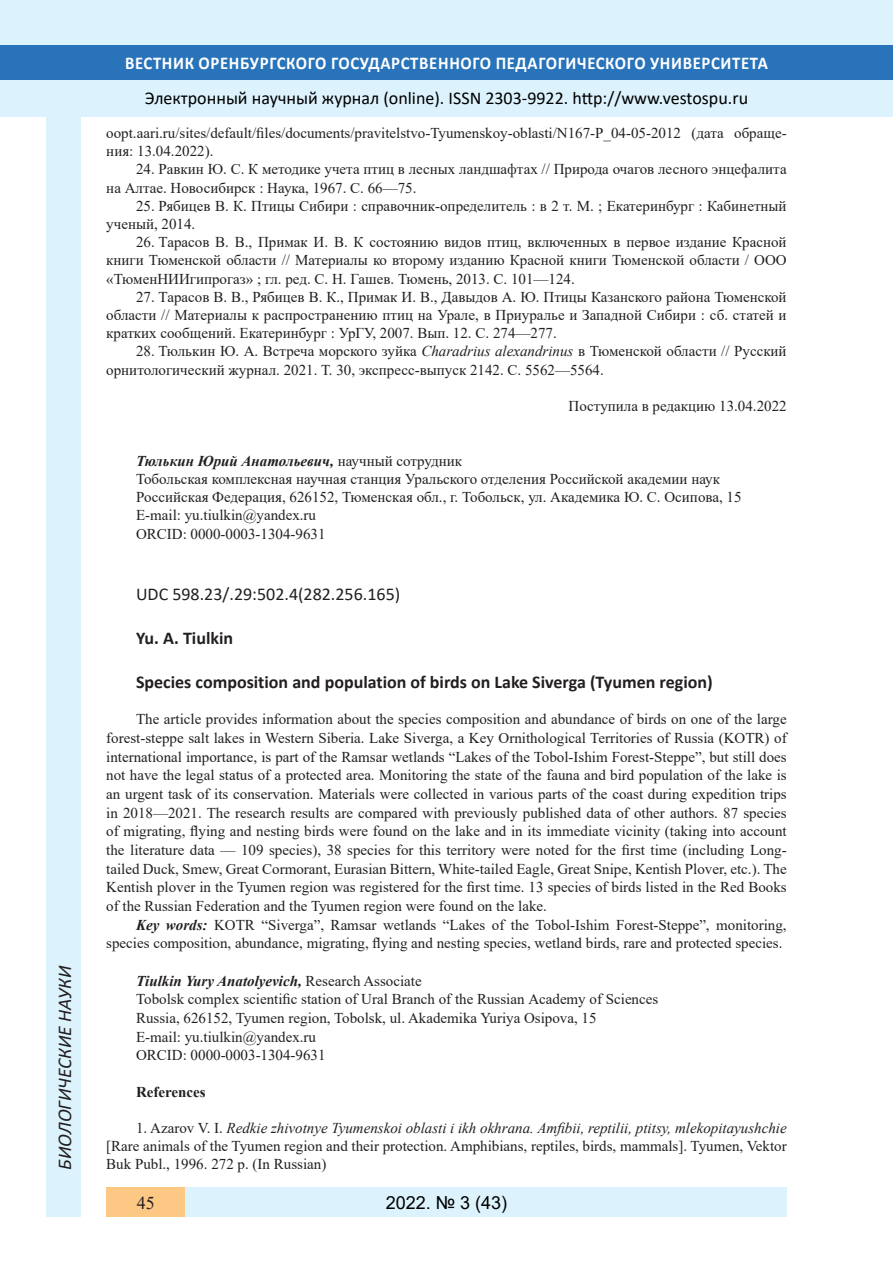
<style>
.page{position:relative;width:893px;height:1263px;background:#fff}
.page>*{position:absolute;margin:0;border:0;box-sizing:border-box;transform-origin:0 0}
.t1{font:italic 19.5px "Calibri";color:#231f20}
.Заголовок_2{font:700 18px "Calibri";color:#231f20}
.t2{font:18px "Calibri";color:#000}
.t3{font:700 18px "Calibri";letter-spacing:.04em;color:#fff;scale:.93 1}
.Заголовок_2-2{font:18px "Calibri";color:#231f20}
.t4{font:18px "Arial";color:#000}
.t5{font:18px "Times New Roman";color:#231f20}
.литература{font:15px/18.6px "Times New Roman";color:#231f20}
.литература-2{font:italic 700 15px "Times New Roman";color:#231f20}
.литература-3{font:700 15px "Times New Roman";color:#231f20}
.s1{font-style:italic}
.s2{font-weight:400;font-style:normal}
.s3{font-weight:700;font-style:italic}
</style>
<div class="page">
<div style="left:0;top:0;width:893px;height:116px;background:#dcf2fc"></div>
<div style="left:0;top:45px;width:893px;height:34px;background:#2873ba"></div>
<div style="left:47px;top:116px;width:34px;height:1101px;background:#dcf2fc"></div>
<div style="left:106px;top:1188px;width:681px;height:29px;background:#dcf2fc"></div>
<div style="left:106px;top:1188px;width:79px;height:29px;background:#fdc784"></div>
<h1 class="t1" style="left:51px;top:1170px;width:206px;rotate:-90deg">БИОЛОГИЧЕСКИЕ НАУКИ</h1>
<p class="t3" style="left:125px;top:50px;width:693px">ВЕСТНИК ОРЕНБУРГСКОГО ГОСУДАРСТВЕННОГО ПЕДАГОГИЧЕСКОГО УНИВЕРСИТЕТА</p>
<p class="t2" style="left:145px;top:85px;width:605px">Электронный научный журнал (online). ISSN 2303-9922. http://www.vestospu.ru</p>
<p class="литература" style="left:106px;top:123px;width:682px;line-height:18.1px">oopt.aari.ru/sites/default/files/documents/pravitelstvo-Tyumenskoy-oblasti/N167-P_04-05-2012 (дата обраще&shy;ния: 13.04.2022).</p>
<p class="литература" style="left:106px;top:160px;width:682px;line-height:18.1px;text-indent:30px">24. Равкин Ю. С. К методике учета птиц в лесных ландшафтах // Природа очагов лесного энцефалита на Алтае. Новосибирск : Наука, 1967. С. 66—75.</p>
<p class="литература" style="left:106px;top:196px;width:682px;line-height:18.1px;text-indent:30px">25. Рябицев В. К. Птицы Сибири : справочник-определитель : в 2 т. М. ; Екатеринбург : Кабинетный ученый, 2014.</p>
<p class="литература" style="left:106px;top:233px;width:682px;line-height:18.1px;text-align:justify;text-indent:30px">26. Тарасов В. В., Примак И. В. К состоянию видов птиц, включенных в первое издание Красной книги Тюменской области // Материалы ко второму изданию Красной книги Тюменской области / ООО «ТюменНИИгипрогаз» ; гл. ред. С. Н. Гашев. Тюмень, 2013. С. 101—124.</p>
<p class="литература" style="left:106px;top:287px;width:682px;line-height:18.1px;text-align:justify;text-indent:30px">27. Тарасов В. В., Рябицев В. К., Примак И. В., Давыдов А. Ю. Птицы Казанского района Тюменской области // Материалы к распространению птиц на Урале, в Приуралье и Западной Сибири : сб. статей и кратких сообщений. Екатеринбург : УрГУ, 2007. Вып. 12. С. 274—277.</p>
<p class="литература" style="left:106px;top:342px;width:682px;line-height:18.1px;text-indent:30px">28. Тюлькин Ю. А. Встреча морского зуйка <span class="s1">Charadrius alexandrinus</span> в Тюменской области // Русский орнитологический журнал. 2021. Т. 30, экспресс-выпуск 2142. С. 5562—5564.</p>
<p class="литература" style="left:569px;top:396px;width:220px">Поступила в редакцию 13.04.2022</p>
<p class="литература-2" style="left:136px;top:450px;width:327px">Тюлькин Юрий Анатольевич, <span class="s2">научный сотрудник</span></p>
<p class="литература" style="left:136px;top:469px;width:585px">Тобольская комплексная научная станция Уральского отделения Российской академии наук</p>
<p class="литература" style="left:136px;top:487px;width:607px">Российская Федерация, 626152, Тюменская обл., г. Тобольск, ул. Академика Ю. С. Осипова, 15</p>
<p class="литература" style="left:136px;top:505px;width:182px">E-mail: yu.tiulkin@yandex.ru</p>
<p class="литература" style="left:136px;top:524px;width:191px">ORCID: 0000-0003-1304-9631</p>
<p class="Заголовок_2-2" style="left:136px;top:582px;width:266px">UDC 598.23/.29:502.4(282.256.165)</p>
<p class="Заголовок_2" style="left:136px;top:625px;width:99px">Yu. A. Tiulkin</p>
<p class="Заголовок_2" style="left:136px;top:669px;width:578px">Species composition and population of birds on Lake Siverga (Tyumen region)</p>
<p class="литература" style="left:106px;top:710px;width:682px;text-align:justify;text-indent:30px">The article provides information about the species composition and abundance of birds on one of the large forest-steppe salt lakes in Western Siberia. Lake Siverga, a Key Ornithological Territories of Russia (KOTR) of international importance, is part of the Ramsar wetlands “Lakes of the Tobol-Ishim Forest-Steppe”, but still does not have the legal status of a protected area. Monitoring the state of the fauna and bird population of the lake is an urgent task of its conservation. Materials were collected in various parts of the coast during expedition trips in 2018—2021. The research results are compared with previously published data of other authors. 87 species of migrating, flying and nesting birds were found on the lake and in its immediate vicinity (taking into account the literature data — 109 species), 38 species for this territory were noted for the first time (including Long&shy;tailed Duck, Smew, Great Cormorant, Eurasian Bittern, White-tailed Eagle, Great Snipe, Kentish Plover, etc.). The Kentish plover in the Tyumen region was registered for the first time. 13 species of birds listed in the Red Books of the Russian Federation and the Tyumen region were found on the lake.</p>
<p class="литература" style="left:106px;top:915px;width:682px;text-align:right"><span class="s3">Key words:</span> KOTR “Siverga”, Ramsar wetlands “Lakes of the Tobol-Ishim Forest-Steppe”, monitoring, species composition, abundance, migrating, flying and nesting species, wetland birds, rare and protected species.</p>
<p class="литература" style="left:136px;top:971px;width:524px"><span class="s3">Tiulkin Yury Anatolyevich,</span> Research Associate<br>Tobolsk complex scientific station of Ural Branch of the Russian Academy of Sciences Russia, 626152, Tyumen region, Tobolsk, ul. Akademika Yuriya Osipova, 15<br>E-mail: yu.tiulkin@yandex.ru<br>ORCID: 0000-0003-1304-9631</p>
<p class="литература-3" style="left:136px;top:1081px;width:71px">References</p>
<p class="литература" style="left:106px;top:1118px;width:682px;line-height:18.1px;text-align:justify;text-indent:30px">1. Azarov V. I. <span class="s1">Redkie zhivotnye Tyumenskoi oblasti i ikh okhrana. Amfibii, reptilii, ptitsy, mlekopitayushchie </span>[Rare animals of the Tyumen region and their protection. Amphibians, reptiles, birds, mammals]. Tyumen, Vektor Buk Publ., 1996. 272 p. (In Russian)</p>
<p class="t5" style="left:137px;top:1190px;width:19px">45</p>
<p class="t4" style="left:386px;top:1190px;width:123px">2022. № 3 (43)</p>
</div>
